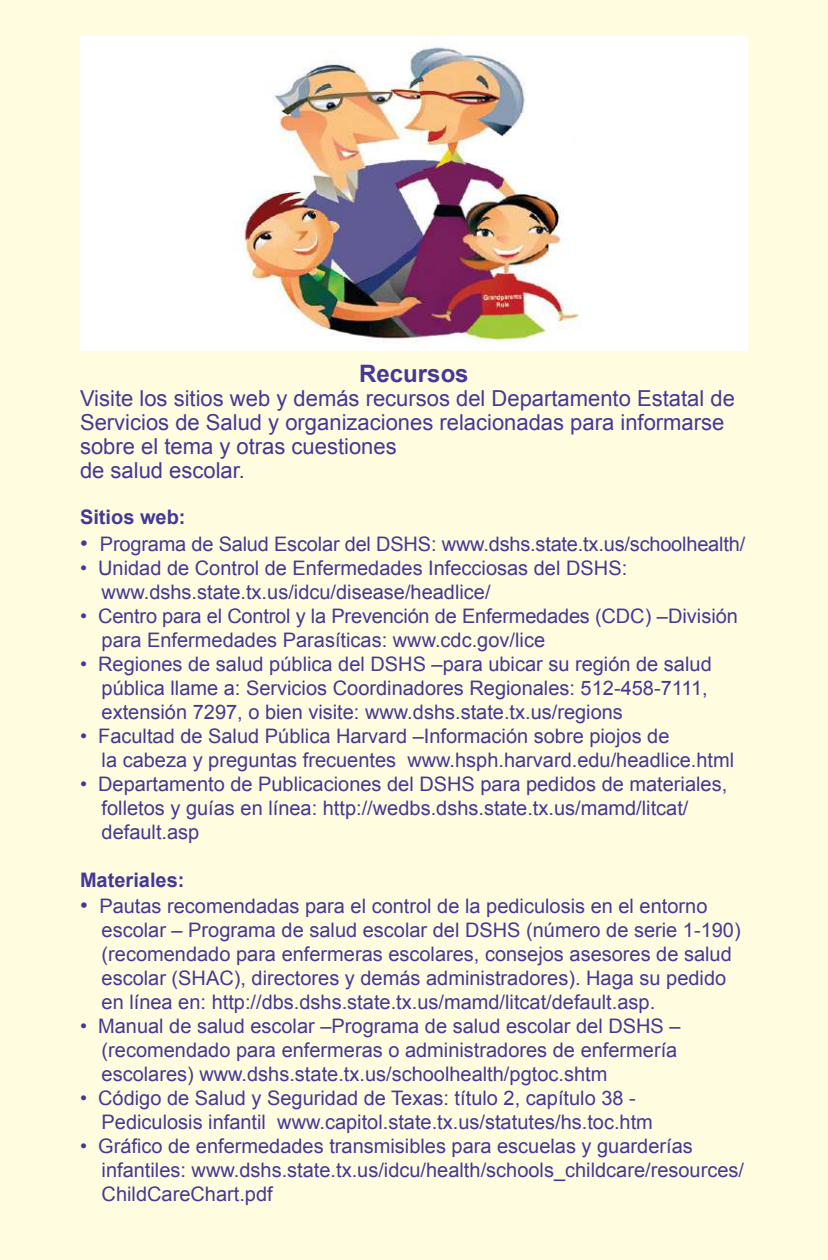
<style>
.page{position:relative;width:828px;height:1260px;background:#fffcdf}
.page>*{position:absolute;margin:0;border:0;box-sizing:border-box;transform-origin:0 0}
.t1{font:700 24px "Arial";color:#443996}
.t2{font:22px/24px "Arial";color:#443996}
.t3{font:20px/24px "Arial";color:#443996}
.t4{font:20px/24px "Arial";color:#443895}
.t5{font:700 20px "Arial";color:#443996}
.s1{color:#443895}
.s2{font-size:22px}
.s3{color:#443996}
</style>
<div class="page">
<div style="left:80px;top:36px;width:668px;height:315px;background:#fff"></div>
<img style="left:241px;top:45px;width:339px;height:299px">
<p class="t1" style="left:359px;top:361px;width:111px">Recursos</p>
<p class="t2" style="left:80px;top:387px;width:656px">Visite los sitios web y demás recursos del Departamento Estatal de Servicios de Salud y organizaciones relacionadas para informarse sobre el tema <span class="s1">y otras cuestiones<br>de salud escolar</span>.</p>
<p class="t5" style="left:80px;top:506px;width:107px">Sitios web:</p>
<p class="t3" style="left:80px;top:532px;width:667px"><span class="s2">•</span> Programa de Salud Escolar del DSHS: www.dshs.state.tx.us/schoolhealth/</p>
<p class="t3" style="left:102px;top:556px;width:527px;text-indent:-22px">• Unidad de Control de Enfermedades Infecciosas del DSHS: www.dshs.state.tx.us/idcu/disease/headlice/</p>
<p class="t3" style="left:102px;top:604px;width:638px;text-indent:-22px">• Centro para el Control y la Prevención de Enfermedades (CDC) –División para Enfermedades Parasíticas: www.cdc.gov/lice</p>
<p class="t4" style="left:102px;top:652px;width:612px;text-indent:-22px"><span class="s3">• Regiones de salud pública del DSHS –</span>para ubicar su región de salud pública llame a: Servicios Coordinadores Regionales: 512-458-7111, extensión 7297, o bien visite<span class="s3">: www.dshs.state.tx.us/regions</span></p>
<p class="t3" style="left:102px;top:724px;width:634px;text-indent:-22px">• Facultad de Salud Pública Harvard –Información sobre piojos de<br>la cabeza y preguntas frecuentes www.hsph.harvard.edu/headlice.html</p>
<p class="t3" style="left:102px;top:772px;width:627px;text-indent:-22px">• <span class="s1">Departamento de Publicaciones del DSHS para pedidos de materiales, </span>folletos y guías en línea: http://wedbs.dshs.state.tx.us/mamd/litcat/ default.asp</p>
<p class="t5" style="left:80px;top:869px;width:106px">Materiales:</p>
<p class="t3" style="left:102px;top:894px;width:641px;text-indent:-22px"><span class="s2">•</span> Pautas recomendadas para el control de la pediculosis en el entorno escolar – Programa de salud escolar del DSHS (número de serie 1-190) (recomendado para enfermeras escolares, consejos asesores de salud escolar (SHAC), directores y demás <span class="s1">administradores)</span>. Haga su pedido en línea en: http://dbs.dshs.state.tx.us/mamd/litcat/default.asp.</p>
<p class="t3" style="left:102px;top:1014px;width:580px;text-indent:-22px">• Manual de salud escolar –Programa de salud escolar del DSHS – (recomendado para enfermeras o administradores de enfermería escolares) www.dshs.state.tx.us/schoolhealth/pgtoc.shtm</p>
<p class="t3" style="left:102px;top:1086px;width:553px;text-indent:-22px">• Código de Salud y Seguridad de Texas: título 2, capítulo 38 -<br>Pediculosis infantil www.capitol.state.tx.us/statutes/hs.toc.htm</p>
<p class="t3" style="left:102px;top:1134px;width:644px;text-indent:-22px">• Gráfico de enfermedades transmisibles para escuelas y guarderías infantiles: www.dshs.state.tx.us/idcu/health/schools_childcare/resources/<br>ChildCareChart.pdf</p>
</div>
